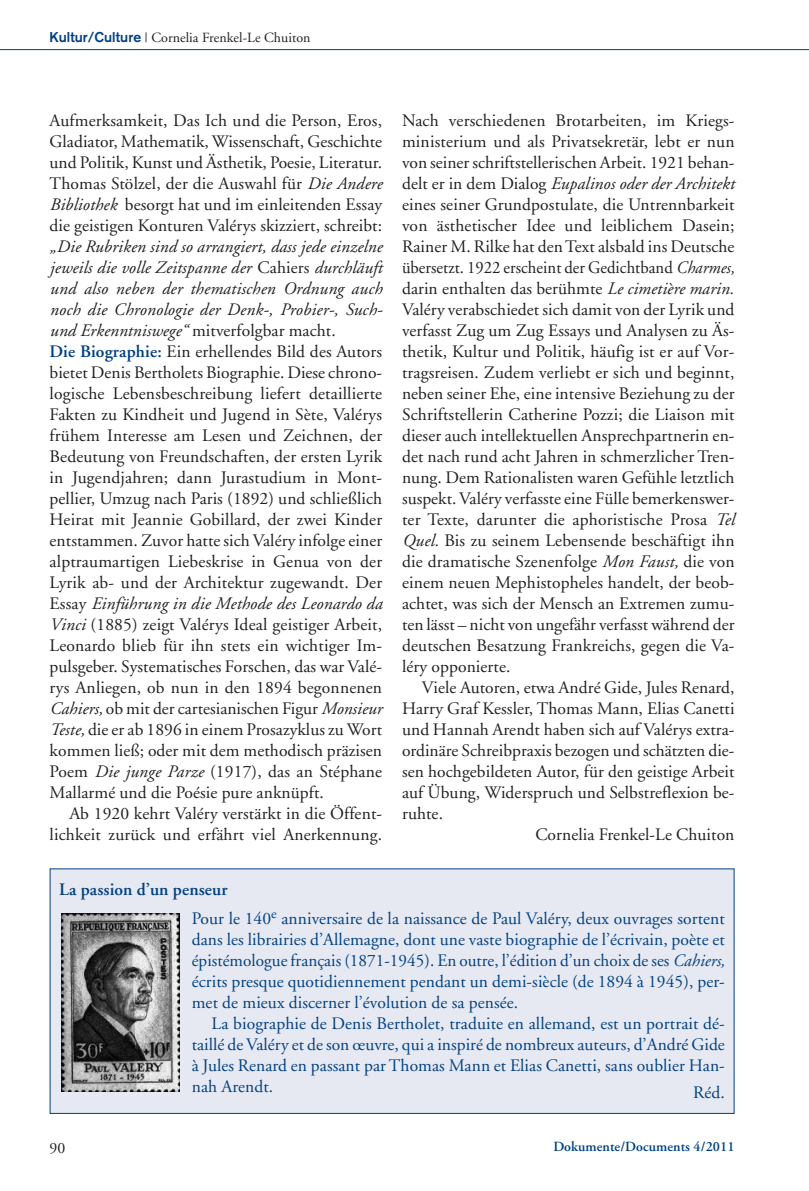
<style>
.page{position:relative;width:809px;height:1191px;background:#fff}
.page>*{position:absolute;margin:0;border:0;box-sizing:border-box;transform-origin:0 0}
.t1{font:17.5px/21px "Adobe Garamond";letter-spacing:.005em;color:#231f20;text-align:justify}
.t2{font:17.5px/21px "Adobe Garamond";letter-spacing:.005em;color:#014181;text-align:justify}
.t3{font:15.75px "Adobe Garamond";color:#231f20}
.t4{font:14px "Adobe Garamond";letter-spacing:.005em;color:#231f20}
.t5{font:600 14px "Adobe Garamond";letter-spacing:.005em;color:#014181}
.s1{font-family:"Akzidenz Grotesk";font-weight:700;color:#014181}
.s2{font-style:italic}
.s3{font-weight:600;color:#014181}
.s4{font-weight:600}
</style>
<div class="page">
<hr style="left:0;top:49px;width:809px;height:1px;background:#014181">
<div style="left:50px;top:869px;width:683px;height:244px;background:#e7e9f2"></div>
<img style="left:62px;top:913px;width:117px;height:178px">
<p class="t4" style="left:50px;top:32px;width:262px"><span class="s1">Kultur/Culture</span> | Cornelia Frenkel-Le Chuiton</p>
<p class="t1" style="left:50px;top:111px;width:334px">Aufmerksamkeit, Das Ich und die Person, Eros, Gladiator, Mathematik, Wissenschaft, Geschichte und Politik, Kunst und Ästhetik, Poesie, Literatur.<br>Thomas Stölzel, der die Auswahl für <span class="s2">Die Andere Bibliothek</span> besorgt hat und im einleitenden Essay die geistigen Konturen Valérys skizziert, schreibt:</p>
<p class="t1" style="left:50px;top:237px;width:335px;text-align:left"><span class="s2">„Die Rubriken sind so arrangiert, dass jede einzelne jeweils die volle Zeitspanne der</span> Cahiers <span class="s2">durchläuft und also neben der thematischen Ordnung auch noch die Chronologie der Denk-, Probier-, Such&shy;und Erkenntniswege“</span> mitverfolgbar macht.<br><span class="s3">Die Biographie:</span> Ein erhellendes Bild des Autors bietet Denis Bertholets Biographie. Diese chrono&shy;logische Lebensbeschreibung liefert detaillierte Fakten zu Kindheit und Jugend in Sète, Valérys frühem Interesse am Lesen und Zeichnen, der Bedeutung von Freundschaften, der ersten Lyrik in Jugendjahren; dann Jurastudium in Mont&shy;pellier, Umzug nach Paris (1892) und schließlich Heirat mit Jeannie Gobillard, der zwei Kinder entstammen. Zuvor hatte sich Valéry infolge einer alptraumartigen Liebeskrise in Genua von der Lyrik ab- und der Architektur zugewandt. Der Essay <span class="s2">Einführung in die Methode des Leonardo da Vinci</span> (1885) zeigt Valérys Ideal geistiger Arbeit, Leonardo blieb für ihn stets ein wichtiger Im&shy;pulsgeber. Systematisches Forschen, das war Valé&shy;rys Anliegen, ob nun in den 1894 begonnenen <span class="s2">Cahiers,</span> ob mit der cartesianischen Figur <span class="s2">Monsieur Teste,</span> die er ab 1896 in einem Prosazyklus zu Wort kommen ließ; oder mit dem methodisch präzisen Poem <span class="s2">Die junge Parze</span> (1917), das an Stéphane Mallarmé und die Poésie pure anknüpft.</p>
<p class="t1" style="left:50px;top:804px;width:334px;text-align:right">Ab 1920 kehrt Valéry verstärkt in die Öffent&shy;lichkeit zurück und erfährt viel Anerkennung.</p>
<p class="t1" style="left:402px;top:111px;width:334px">Nach verschiedenen Brotarbeiten, im Kriegs&shy;ministerium und als Privatsekretär, lebt er nun von seiner schriftstellerischen Arbeit. 1921 behan&shy;delt er in dem Dialog <span class="s2">Eupalinos oder der Architekt </span>eines seiner Grundpostulate, die Untrennbarkeit von ästhetischer Idee und leiblichem Dasein; Rainer M. Rilke hat denText alsbald ins Deutsche übersetzt. 1922 erscheint der Gedichtband <span class="s2">Charmes, </span>darin enthalten das berühmte <span class="s2">Le cimetière marin.<br></span>Valéry verabschiedet sich damit von der Lyrik und verfasst Zug um Zug Essays und Analysen zu Äs&shy;thetik, Kultur und Politik, häufig ist er auf Vor&shy;tragsreisen. Zudem verliebt er sich und beginnt, neben seiner Ehe, eine intensive Beziehung zu der Schriftstellerin Catherine Pozzi; die Liaison mit dieser auch intellektuellen Ansprechpartnerin en&shy;det nach rund acht Jahren in schmerzlicher Tren&shy;nung. Dem Rationalisten waren Gefühle letztlich suspekt. Valéry verfasste eine Fülle bemerkenswer&shy;ter Texte, darunter die aphoristische Prosa <span class="s2">Tel Quel.</span> Bis zu seinem Lebensende beschäftigt ihn die dramatische Szenenfolge <span class="s2">Mon Faust,</span> die von einem neuen Mephistopheles handelt, der beob&shy;achtet, was sich der Mensch an Extremen zumu&shy;ten lässt – nicht von ungefähr verfasst während der deutschen Besatzung Frankreichs, gegen die Va&shy;léry opponierte.</p>
<p class="t1" style="left:422px;top:678px;width:314px">Viele Autoren, etwa André Gide, Jules Renard,</p>
<p class="t1" style="left:402px;top:699px;width:334px">Harry Graf Kessler, Thomas Mann, Elias Canetti</p>
<p class="t1" style="left:402px;top:720px;width:334px">und Hannah Arendt haben sich auf Valérys extra-</p>
<p class="t1" style="left:402px;top:741px;width:334px">ordinäre Schreibpraxis bezogen und schätzten die-</p>
<p class="t1" style="left:402px;top:762px;width:334px">sen hochgebildeten Autor, für den geistige Arbeit</p>
<p class="t1" style="left:402px;top:783px;width:334px">auf Übung, Widerspruch und Selbstreflexion be-</p>
<p class="t1" style="left:402px;top:804px;width:43px">ruhte.</p>
<p class="t1" style="left:535px;top:825px;width:201px">Cornelia Frenkel-Le Chuiton</p>
<p class="t2" style="left:192px;top:875px;width:534px;line-height:29.8px;text-indent:-132px"><span class="s4">La passion d’un penseur<br></span>Pour le 140<sup>e</sup> anniversaire de la naissance de Paul Valéry, deux ouvrages sortent</p>
<p class="t2" style="left:192px;top:930px;width:534px">dans les librairies d’Allemagne, dont une vaste biographie de l’écrivain, poète et épistémologue français (1871-1945). En outre, l’édition d’un choix de ses <span class="s2">Cahiers, </span>écrits presque quotidiennement pendant un demi-siècle (de 1894 à 1945), per&shy;met de mieux discerner l’évolution de sa pensée.</p>
<p class="t2" style="left:192px;top:1014px;width:534px;text-indent:20px">La biographie de Denis Bertholet, traduite en allemand, est un portrait dé&shy;taillé de Valéry et de son œuvre, qui a inspiré de nombreux auteurs, d’André Gide à Jules Renard en passant par Thomas Mann et Elias Canetti, sans oublier Han&shy;nah Arendt.</p>
<p class="t2" style="left:693px;top:1083px;width:33px">Réd.</p>
<p class="t3" style="left:50px;top:1141px;width:17px">90</p>
<p class="t5" style="left:553px;top:1140px;width:183px">Dokumente/Documents 4/2011</p>
</div>
